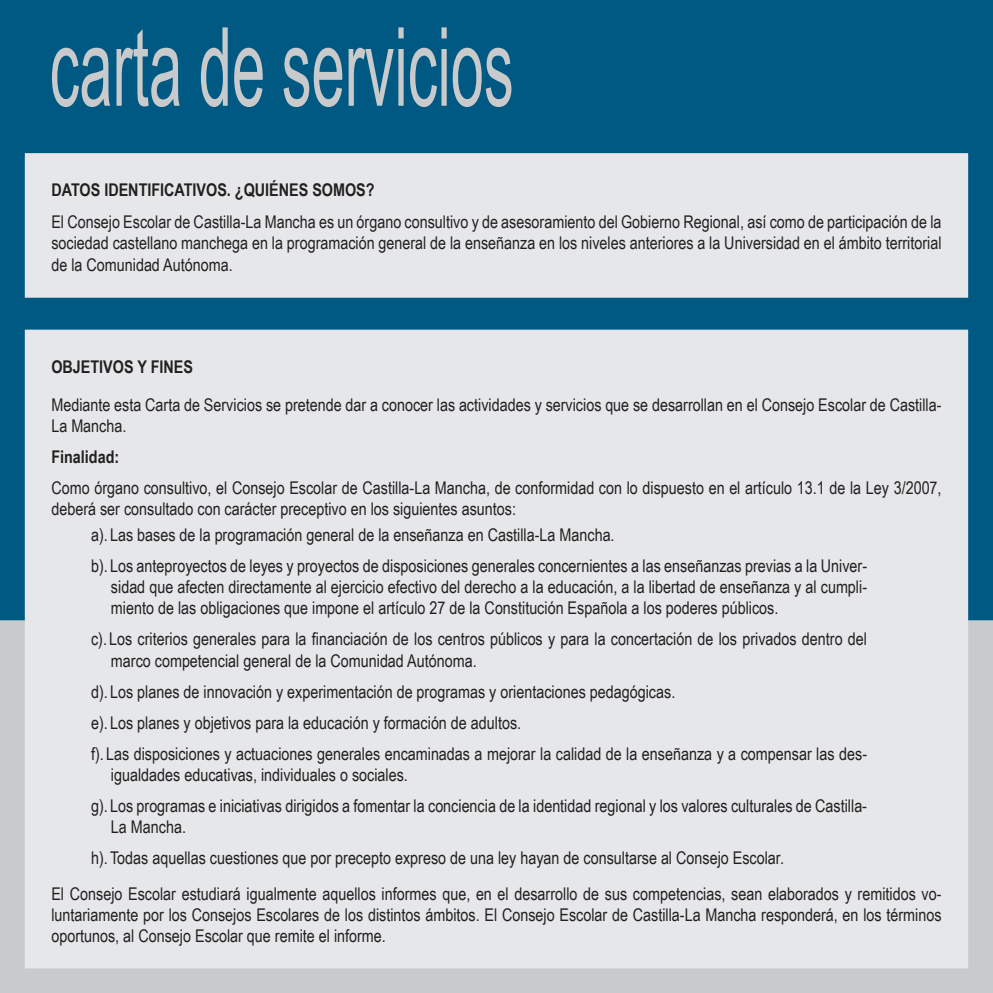
<style>
.page{position:relative;width:993px;height:993px;background:#fff}
.page>*{position:absolute;margin:0;border:0;box-sizing:border-box;transform-origin:0 0}
.t1{font:126px "Times";color:#231f20}
.t2{font:109.38px "Arial";color:#c9cacc;scale:.55 1}
.Estilo_de_párrafo_1{font:17.5px/21px "Arial Narrow";color:#231f20}
.contenido{font:17.5px/21px "Arial Narrow";color:#231f20}
.titulo{font:700 17.5px "Arial Narrow";color:#231f20}
.contenido-2{font:700 17.5px "Arial Narrow";color:#231f20}
</style>
<div class="page">
<div style="left:1px;top:1px;width:990px;height:618px;background:#005983"></div>
<div style="left:1px;top:621px;width:990px;height:370px;background:#c9cacc"></div>
<div style="left:26px;top:330px;width:940px;height:637px;background:#e6e7e9"></div>
<div style="left:26px;top:154px;width:940px;height:143px;background:#e6e7e9"></div>
<div style="left:25px;top:153px;width:942px;height:144px;border:2px solid #e6e7e9"></div>
<p class="t2" style="left:50px;top:-4px;width:845px">carta de servicios</p>
<p class="t1" style="left:337px;top:138px;width:64px">2</p>
<p class="titulo" style="left:51px;top:177px;width:31px">DATOS</p>
<p class="titulo" style="left:104px;top:177px;width:9px">IDENTIFI</p>
<p class="titulo" style="left:164px;top:177px;width:30px">CATIVOS</p>
<p class="titulo" style="left:227px;top:177px;width:63px">. ¿QUIÉNES</p>
<p class="titulo" style="left:312px;top:177px;width:64px">SOMOS?</p>
<p class="contenido" style="left:51px;top:210px;width:891px;line-height:21.7px;text-align:justify">El Consejo Escolar de Castilla-La Mancha es un órgano consultivo y de asesoramiento del Gobierno Regional, así como de participación de la sociedad castellano manchega en la programación general de la enseñanza en los niveles anteriores a la Universidad en el ámbito territorial de la Comunidad Autónoma.</p>
<p class="titulo" style="left:51px;top:353px;width:143px">OBJETIVOS Y FINES</p>
<p class="contenido" style="left:51px;top:393px;width:891px">Mediante esta Carta de Servicios se pretende dar a conocer las actividades y servicios que se desarrollan en el Consejo Escolar de Castilla-<br>La Mancha.</p>
<p class="contenido-2" style="left:51px;top:443px;width:69px">FINALIDAD:</p>
<p class="contenido" style="left:51px;top:476px;width:891px">Como órgano consultivo, el Consejo Escolar de Castilla-La Mancha, de conformidad con lo dispuesto en el artículo 13.1 de la Ley 3/2007, deberá ser consultado con carácter preceptivo en los siguientes asuntos:</p>
<p class="Estilo_de_párrafo_1" style="left:91px;top:523px;width:525px">a). Las bases de la programación general de la enseñanza en Castilla-La Mancha.</p>
<p class="Estilo_de_párrafo_1" style="left:111px;top:554px;width:757px;text-align:justify;text-indent:-20px">b). Los anteproyectos de leyes y proyectos de disposiciones generales concernientes a las enseñanzas previas a la Univer&shy;sidad que afecten directamente al ejercicio efectivo del derecho a la educación, a la libertad de enseñanza y al cumpli&shy;miento de las obligaciones que impone el artículo 27 de la Constitución Española a los poderes públicos.</p>
<p class="Estilo_de_párrafo_1" style="left:111px;top:628px;width:757px;text-indent:-20px">c). Los criterios generales para la financiación de los centros públicos y para la concertación de los privados dentro del marco competencial general de la Comunidad Autónoma.</p>
<p class="Estilo_de_párrafo_1" style="left:91px;top:680px;width:585px">d). Los planes de innovación y experimentación de programas y orientaciones pedagógicas.</p>
<p class="Estilo_de_párrafo_1" style="left:91px;top:711px;width:431px">e). Los planes y objetivos para la educación y formación de adultos.</p>
<p class="Estilo_de_párrafo_1" style="left:111px;top:742px;width:757px;text-indent:-20px">f). Las disposiciones y actuaciones generales encaminadas a mejorar la calidad de la enseñanza y a compensar las des&shy;igualdades educativas, individuales o sociales.</p>
<p class="Estilo_de_párrafo_1" style="left:111px;top:794px;width:757px;text-indent:-20px">g). Los programas e iniciativas dirigidos a fomentar la conciencia de la identidad regional y los valores culturales de Castilla-<br>La Mancha.</p>
<p class="Estilo_de_párrafo_1" style="left:91px;top:846px;width:694px">h).Todas aquellas cuestiones que por precepto expreso de una ley hayan de consultarse al Consejo Escolar.</p>
<p class="contenido" style="left:51px;top:882px;width:891px;text-align:justify">El Consejo Escolar estudiará igualmente aquellos informes que, en el desarrollo de sus competencias, sean elaborados y remitidos vo&shy;luntariamente por los Consejos Escolares de los distintos ámbitos. El Consejo Escolar de Castilla-La Mancha responderá, en los términos oportunos, al Consejo Escolar que remite el informe.</p>
</div>
